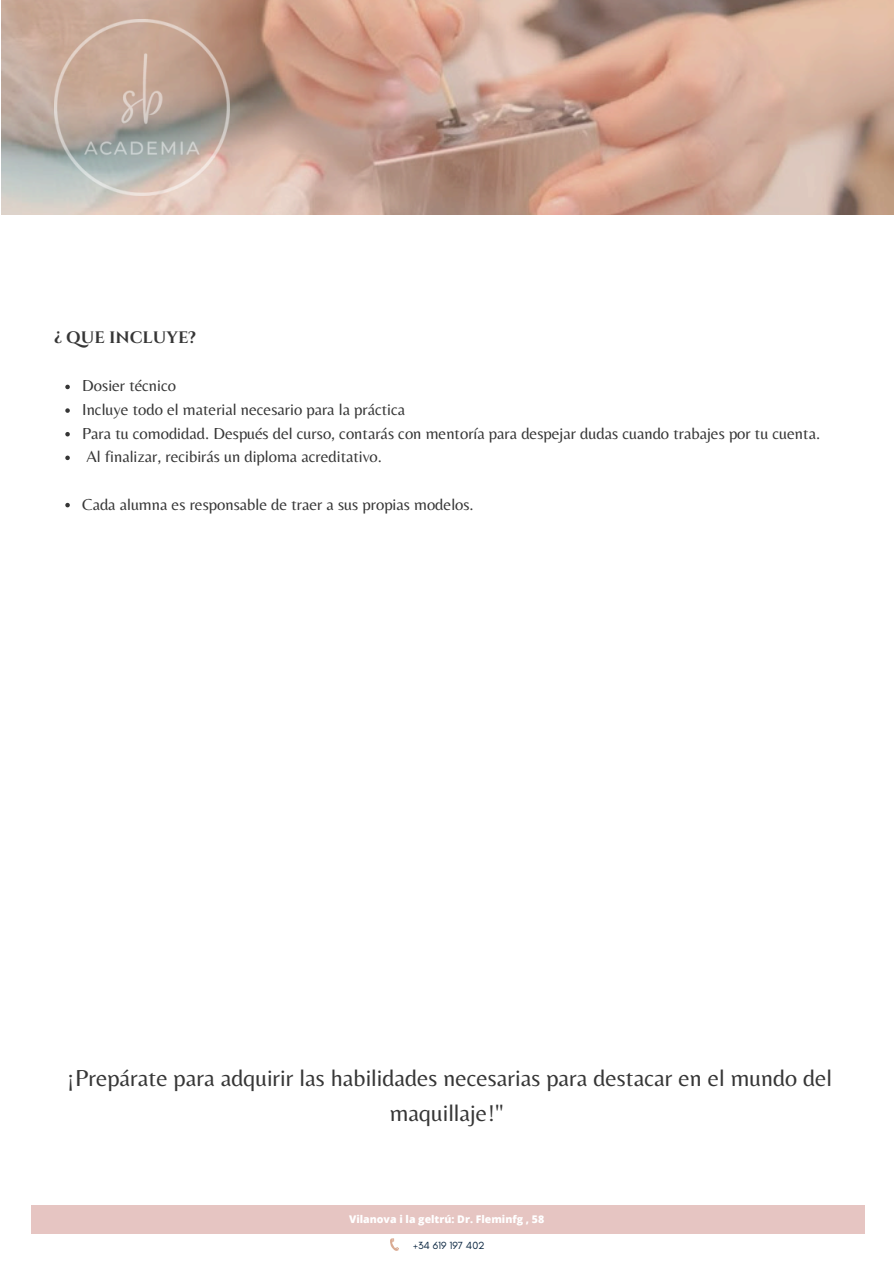
<style>
.page{position:relative;width:894px;height:1264px;background:#fff}
.page>*{position:absolute;margin:0;border:0;box-sizing:border-box;transform-origin:0 0}
.t1{font:24px/34.8px "Belleza";color:#363636;text-align:center}
.t2{font:16.5px "Belleza";color:#363636}
.t3{font:700 16.5px "Cinzel";color:#363636}
.t4{font:800 10.5px "Open Sans";color:#fff}
.t5{font:10.5px "Glacial Indifference";color:#08243f}
</style>
<div class="page">
<svg style="left:390px;top:1238px;width:9px;height:13px"></svg>
<div style="left:32px;top:1204px;width:832px;height:29px;background:#e6c5c2"></div>
<svg style="left:65px;top:385px;width:5px;height:4px"></svg>
<svg style="left:65px;top:408px;width:5px;height:5px"></svg>
<svg style="left:65px;top:432px;width:5px;height:4px"></svg>
<svg style="left:65px;top:455px;width:5px;height:5px"></svg>
<svg style="left:65px;top:503px;width:5px;height:4px"></svg>
<svg style="left:1px;top:0;width:892px;height:215px;background:#c8a493"></svg>
<img style="left:54px;top:19px;width:176px;height:176px">
<p class="t3" style="left:54px;top:327px;width:143px">¿ QUE INCLUYE?</p>
<p class="t2" style="left:82px;top:376px;width:95px">Dosier técnico</p>
<h2 class="t2" style="left:82px;top:400px;width:324px">Incluye todo el material necesario para la práctica</h2>
<p class="t2" style="left:82px;top:423px;width:739px">Para tu comodidad. Después del curso, contarás con mentoría para despejar dudas cuando trabajes por tu cuenta.</p>
<p class="t2" style="left:86px;top:447px;width:297px">Al finalizar, recibirás un diploma acreditativo.</p>
<p class="t2" style="left:82px;top:494px;width:393px">Cada alumna es responsable de traer a sus propias modelos.</p>
<p class="t1" style="left:67px;top:1060px;width:766px">¡Prepárate para adquirir las habilidades necesarias para destacar en el mundo del maquillaje!"</p>
<h4 class="t4" style="left:349px;top:1211px;width:197px">Vilanova i la geltrú: Dr. Fleminfg , 58</h4>
<h1 class="t5" style="left:413px;top:1238px;width:73px">+34 619 197 402</h1>
</div>
